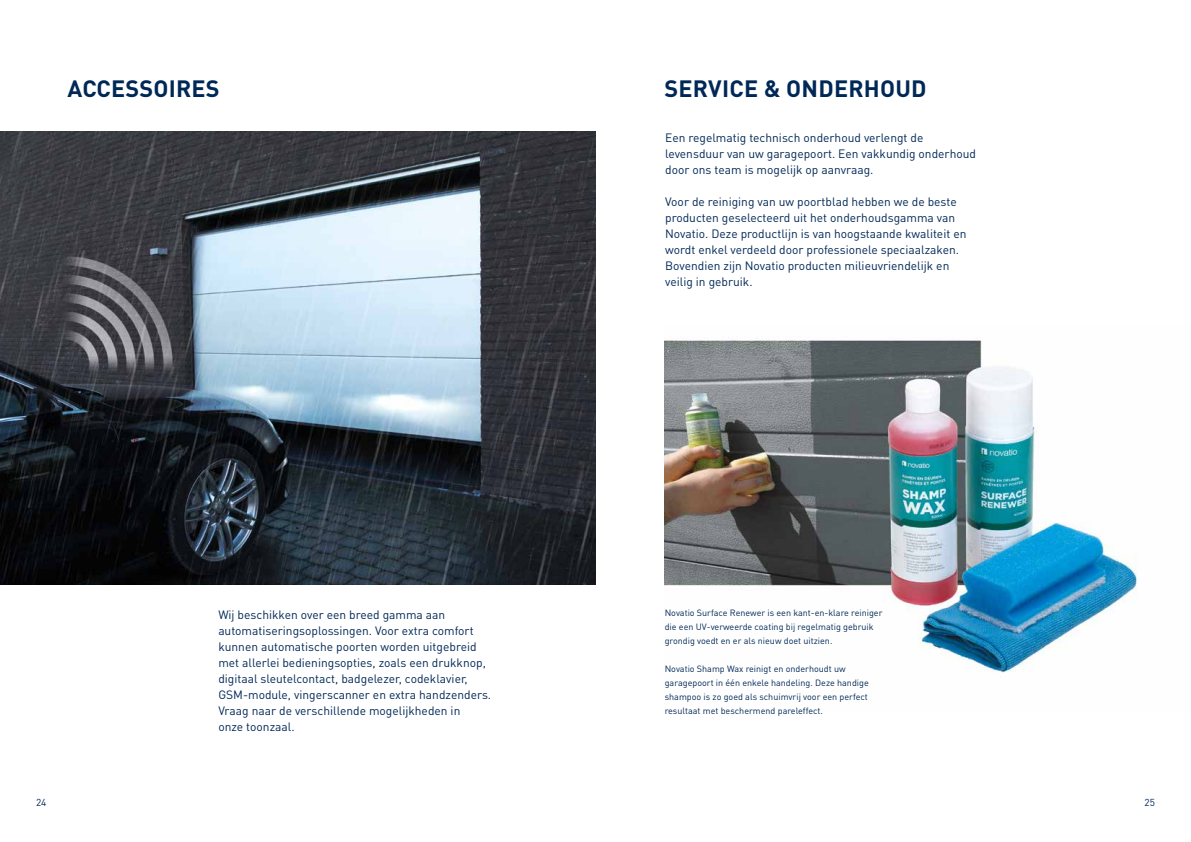
<style>
.page{position:relative;width:1191px;height:842px;background:#fff}
.page>*{position:absolute;margin:0;border:0;box-sizing:border-box;transform-origin:0 0}
.t1{font:700 23.4px "DIN Pro";letter-spacing:.01em;color:#002856}
.t2{font:12px/16px "DIN Pro";color:#002856}
.t3{font:10px "DIN Pro";color:#002856}
.t4{font:9px/14px "DIN Pro";color:#002856}
</style>
<div class="page">
<img style="left:664px;top:340px;width:473px;height:333px">
<img style="left:0;top:132px;width:595px;height:452px">
<h1 class="t1" style="left:67px;top:73px;width:154px">ACCESSOIRES</h1>
<h1 class="t1" style="left:664px;top:73px;width:264px">SERVICE &amp; ONDERHOUD</h1>
<p class="t2" style="left:218px;top:606px;width:274px">Wij beschikken over een breed gamma aan automatiseringsoplossingen. Voor extra comfort kunnen automatische poorten worden uitgebreid met allerlei bedieningsopties, zoals een drukknop, digitaal sleutelcontact, badgelezer, codeklavier, GSM-module, vingerscanner en extra handzenders.<br>Vraag naar de verschillende mogelijkheden in<br>onze toonzaal.</p>
<p class="t2" style="left:665px;top:130px;width:312px">Een regelmatig technisch onderhoud verlengt de levensduur van uw garagepoort. Een vakkundig onderhoud door ons team is mogelijk op aanvraag.</p>
<p class="t2" style="left:665px;top:194px;width:303px">Voor de reiniging van uw poortblad hebben we de beste producten geselecteerd uit het onderhoudsgamma van Novatio. Deze productlijn is van hoogstaande kwaliteit en wordt enkel verdeeld door professionele speciaalzaken.<br>Bovendien zijn Novatio producten milieuvriendelijk en veilig in gebruik.</p>
<p class="t4" style="left:664px;top:606px;width:219px">Novatio Surface Renewer is een kant-en-klare reiniger die een UV-verweerde coating bij regelmatig gebruik grondig voedt en er als nieuw doet uitzien.</p>
<p class="t4" style="left:664px;top:662px;width:206px">Novatio Shamp Wax reinigt en onderhoudt uw garagepoort in één enkele handeling. Deze handige shampoo is zo goed als schuimvrij voor een perfect resultaat met beschermend pareleffect.</p>
<p class="t3" style="left:36px;top:795px;width:12px">24</p>
<p class="t3" style="left:1144px;top:795px;width:12px">25</p>
</div>
